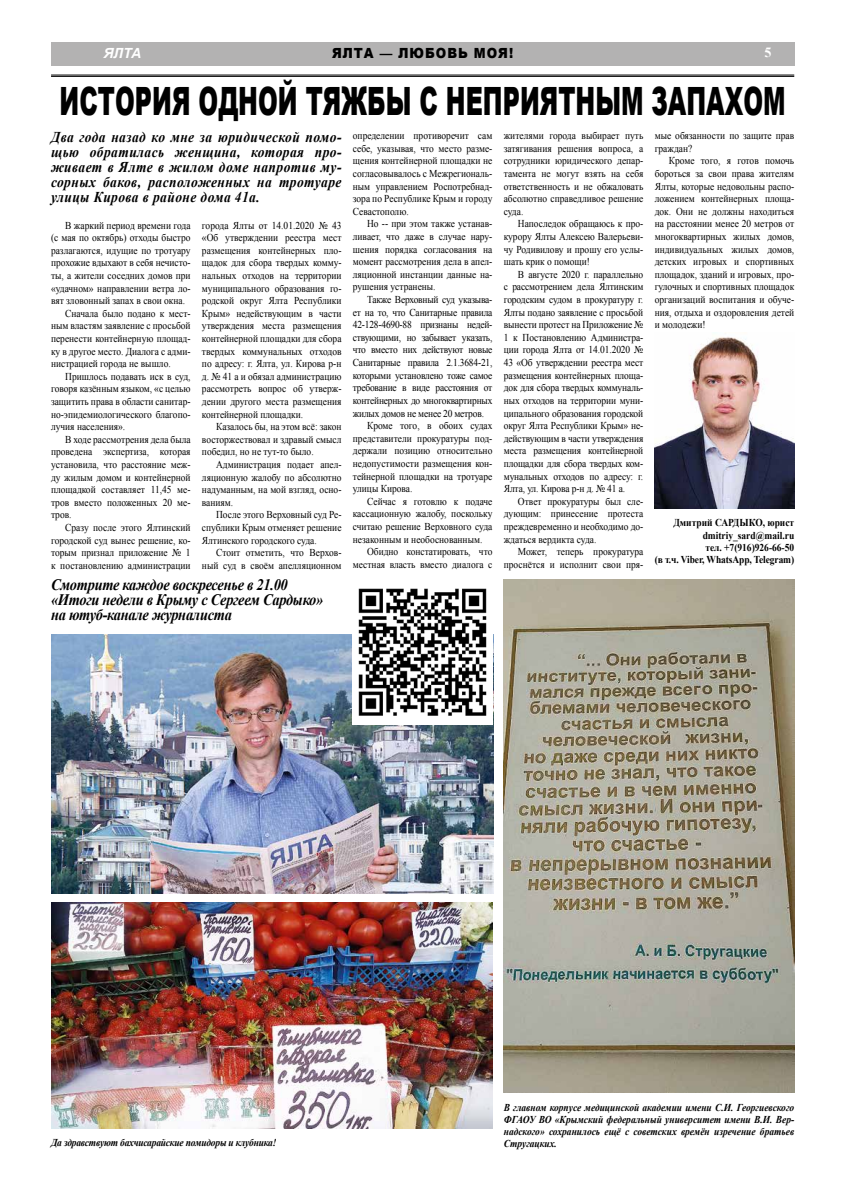
<style>
.page{position:relative;width:851px;height:1191px;background:#fff}
.page>*{position:absolute;margin:0;border:0;box-sizing:border-box;transform-origin:0 0}
.t1{font:900 39px "Arial";color:#000;scale:.61 1}
.t2{font:italic 700 16px/15px "Times New Roman";letter-spacing:-.02em;color:#000;scale:.9 1}
.t3{font:italic 700 15px/15px "Times New Roman";letter-spacing:.03em;color:#000;text-align:justify;scale:.9 1}
.t4{font:900 14px "Arial";letter-spacing:.075em;color:#000;scale:.9 1}
.t5{font:italic 700 14px "Arial";color:#fff}
.t6{font:700 14px "Times New Roman";color:#fff}
.t7{font:10.5px/12.6px "Times New Roman";color:#000;text-align:justify;scale:.9 1}
.t8{font:10.5px "Times New Roman";letter-spacing:-.02em;color:#000;scale:.9 1}
.t9{font:italic 700 10.5px/12px "Times New Roman";letter-spacing:-.015em;color:#000;text-align:justify;scale:.9 1}
.t10{font:700 10.5px/12.2px "Times New Roman";color:#000;text-align:right;scale:.9 1}
</style>
<div class="page">
<div style="left:51px;top:43px;width:743px;height:23px;background:#b3b2b2"></div>
<hr style="left:51px;top:75px;width:743px;height:1px;background:#000">
<hr style="left:51px;top:76px;width:743px;height:1px;background:#000">
<img style="left:654px;top:337px;width:139px;height:171px">
<img style="left:51px;top:635px;width:442px;height:258px">
<img style="left:353px;top:588px;width:139px;height:137px">
<img style="left:51px;top:902px;width:441px;height:226px">
<img style="left:503px;top:579px;width:291px;height:513px">
<h3 class="t5" style="left:103px;top:43px;width:39px">ЯЛТА</h3>
<h3 class="t4" style="left:332px;top:42px;width:203px">ЯЛТА — ЛЮБОВЬ МОЯ!</h3>
<h3 class="t6" style="left:764px;top:43px;width:8px">5</h3>
<h1 class="t1" style="left:60px;top:73px;width:1191px">ИСТОРИЯ ОДНОЙ ТЯЖБЫ С НЕПРИЯТНЫМ ЗАПАХОМ</h1>
<h3 class="t3" style="left:51px;top:129px;width:324px">Два года назад ко мне за юридической помо&shy;щью обратилась женщина, которая про&shy;живает в Ялте в жилом доме напротив му&shy;сорных баков, расположенных на тротуаре улицы Кирова в районе дома 41а.</h3>
<p class="t7" style="left:65px;top:219px;width:141px">В жаркий период времени года</p>
<p class="t7" style="left:51px;top:231px;width:156px">(с мая по октябрь) отходы быстро</p>
<p class="t7" style="left:51px;top:244px;width:156px">разлагаются, идущие по тротуару</p>
<p class="t7" style="left:51px;top:256px;width:156px">прохожие вдыхают в себя нечисто-</p>
<p class="t7" style="left:51px;top:269px;width:156px">ты, а жители соседних домов при</p>
<p class="t7" style="left:51px;top:282px;width:156px">«удачном» направлении ветра ло-</p>
<p class="t7" style="left:51px;top:294px;width:150px">вят зловонный запах в свои окна.</p>
<p class="t7" style="left:65px;top:307px;width:141px">Сначала было подано к мест-</p>
<p class="t7" style="left:51px;top:319px;width:156px">ным властям заявление с просьбой</p>
<p class="t7" style="left:51px;top:332px;width:156px">перенести контейнерную площад-</p>
<p class="t7" style="left:51px;top:345px;width:156px">ку в другое место. Диалога с адми-</p>
<p class="t7" style="left:51px;top:357px;width:134px">нистрацией города не вышло.</p>
<p class="t7" style="left:65px;top:370px;width:141px">Пришлось подавать иск в суд,</p>
<p class="t7" style="left:51px;top:382px;width:156px">говоря казённым языком, «с целью</p>
<p class="t7" style="left:51px;top:395px;width:156px">защитить права в области санитар-</p>
<p class="t7" style="left:51px;top:408px;width:156px">но-эпидемиологического благопо-</p>
<p class="t7" style="left:51px;top:420px;width:84px">лучия населения».</p>
<p class="t7" style="left:65px;top:433px;width:141px">В ходе рассмотрения дела была</p>
<p class="t7" style="left:51px;top:445px;width:156px">проведена экспертиза, которая</p>
<p class="t7" style="left:51px;top:458px;width:156px">установила, что расстояние меж-</p>
<p class="t7" style="left:51px;top:471px;width:156px">ду жилым домом и контейнерной</p>
<p class="t7" style="left:51px;top:483px;width:156px">площадкой составляет 11,45 ме-</p>
<p class="t7" style="left:51px;top:496px;width:156px">тров вместо положенных 20 ме-</p>
<p class="t7" style="left:51px;top:508px;width:24px">тров.</p>
<p class="t7" style="left:65px;top:521px;width:141px">Сразу после этого Ялтинский</p>
<p class="t7" style="left:51px;top:534px;width:156px">городской суд вынес решение, ко-</p>
<p class="t7" style="left:51px;top:546px;width:156px">торым признал приложение № 1</p>
<p class="t7" style="left:51px;top:559px;width:156px">к постановлению администрации</p>
<p class="t7" style="left:503px;top:129px;width:156px">жителями города выбирает путь затягивания решения вопроса, а сотрудники юридического депар&shy;тамента не могут взять на себя ответственность и не обжаловать абсолютно справедливое решение суда.</p>
<p class="t7" style="left:503px;top:217px;width:156px;text-indent:14px">Напоследок обращаюсь к про&shy;курору Ялты Алексею Валерьеви&shy;чу Родивилову и прошу его услы&shy;шать крик о помощи!</p>
<p class="t7" style="left:503px;top:268px;width:156px;text-indent:14px">В августе 2020 г. параллельно с рассмотрением дела Ялтинским городским судом в прокуратуру г.<br>Ялты подано заявление с просьбой вынести протест на Приложение № 1 к Постановлению Администра&shy;ции города Ялта от 14.01.2020 № 43 «Об утверждении реестра мест размещения контейнерных площа&shy;док для сбора твердых коммуналь&shy;ных отходов на территории муни&shy;ципального образования городской округ Ялта Республики Крым» не&shy;действующим в части утверждения места размещения контейнерной площадки для сбора твердых ком&shy;мунальных отходов по адресу: г.<br>Ялта, ул. Кирова р-н д. № 41 а.</p>
<p class="t7" style="left:503px;top:495px;width:156px;text-indent:14px">Ответ прокуратуры был сле&shy;дующим: принесение протеста преждевременно и необходимо до&shy;ждаться вердикта суда.</p>
<p class="t7" style="left:503px;top:545px;width:156px;text-align:right">Может, теперь прокуратура проснётся и исполнит свои пря-</p>
<p class="t7" style="left:654px;top:129px;width:156px">мые обязанности по защите прав граждан?</p>
<p class="t7" style="left:654px;top:154px;width:156px;text-indent:14px">Кроме того, я готов помочь бороться за свои права жителям Ялты, которые недовольны распо&shy;ложением контейнерных площа&shy;док. Они не должны находиться на расстоянии менее 20 метров от многоквартирных жилых домов, индивидуальных жилых домов, детских игровых и спортивных площадок, зданий и игровых, про&shy;гулочных и спортивных площадок организаций воспитания и обуче&shy;ния, отдыха и оздоровления детей и молодежи!</p>
<p class="t7" style="left:353px;top:129px;width:156px">определении противоречит сам себе, указывая, что место разме&shy;щения контейнерной площадки не согласовывалось с Межрегиональ&shy;ным управлением Роспотребнад&shy;зора по Республике Крым и городу Севастополю.</p>
<p class="t7" style="left:353px;top:217px;width:156px;text-indent:14px">Но -- при этом также устанав&shy;ливает, что даже в случае нару&shy;шения порядка согласования на момент рассмотрения дела в апел&shy;ляционной инстанции данные на&shy;рушения устранены.</p>
<p class="t8" style="left:367px;top:292px;width:141px">Также Верховный суд указыва-</p>
<p class="t8" style="left:353px;top:305px;width:156px">ет на то, что Санитарные правила</p>
<p class="t8" style="left:353px;top:318px;width:156px">42-128-4690-88 признаны недей-</p>
<p class="t8" style="left:353px;top:330px;width:156px">ствующими, но забывает указать,</p>
<p class="t8" style="left:353px;top:343px;width:156px">что вместо них действуют новые</p>
<p class="t8" style="left:353px;top:355px;width:156px">Санитарные правила 2.1.3684-21,</p>
<p class="t8" style="left:353px;top:368px;width:156px">которыми установлено тоже самое</p>
<p class="t8" style="left:353px;top:381px;width:156px">требование в виде расстояния от</p>
<p class="t8" style="left:353px;top:393px;width:156px">контейнерных до многоквартирных</p>
<p class="t8" style="left:353px;top:406px;width:147px">жилых домов не менее 20 метров.</p>
<p class="t7" style="left:367px;top:419px;width:141px">Кроме того, в обоих судах</p>
<p class="t7" style="left:353px;top:432px;width:156px">представители прокуратуры под-</p>
<p class="t7" style="left:353px;top:444px;width:156px">держали позицию относительно</p>
<p class="t7" style="left:353px;top:457px;width:156px">недопустимости размещения кон-</p>
<p class="t7" style="left:353px;top:469px;width:156px">тейнерной площадки на тротуаре</p>
<p class="t7" style="left:353px;top:482px;width:68px">улицы Кирова.</p>
<p class="t7" style="left:367px;top:495px;width:141px">Сейчас я готовлю к подаче</p>
<p class="t7" style="left:353px;top:507px;width:156px">кассационную жалобу, поскольку</p>
<p class="t7" style="left:353px;top:520px;width:156px">считаю решение Верховного суда</p>
<p class="t7" style="left:353px;top:532px;width:145px">незаконным и необоснованным.</p>
<p class="t7" style="left:367px;top:545px;width:141px">Обидно констатировать, что</p>
<p class="t7" style="left:353px;top:558px;width:156px">местная власть вместо диалога с</p>
<p class="t7" style="left:202px;top:219px;width:156px">города Ялты от 14.01.2020 № 43 «Об утверждении реестра мест размещения контейнерных пло&shy;щадок для сбора твердых комму&shy;нальных отходов на территории муниципального образования го&shy;родской округ Ялта Республики Крым» недействующим в части утверждения места размещения контейнерной площадки для сбора твердых коммунальных отходов по адресу: г. Ялта, ул. Кирова р-н д. № 41 а и обязал администрацию рассмотреть вопрос об утверж&shy;дении другого места размещения контейнерной площадки.</p>
<p class="t7" style="left:202px;top:420px;width:156px;text-indent:14px">Казалось бы, на этом всё: закон восторжествовал и здравый смысл победил, но не тут-то было.</p>
<p class="t7" style="left:202px;top:458px;width:156px;text-indent:14px">Администрация подает апел&shy;ляционную жалобу по абсолютно надуманным, на мой взгляд, осно&shy;ваниям.</p>
<p class="t7" style="left:202px;top:508px;width:156px;text-indent:14px">После этого Верховный суд Ре&shy;спублики Крым отменяет решение Ялтинского городского суда.</p>
<p class="t7" style="left:202px;top:546px;width:156px;text-align:right">Стоит отметить, что Верхов&shy;ный суд в своём апелляционном</p>
<p class="t10" style="left:654px;top:516px;width:156px">Дмитрий САРДЫКО, юрист dmitriy_sard@mail.ru<br>тел. +7(916)926-66-50<br>(в т.ч. Viber, WhatsApp, Telegram)</p>
<h2 class="t2" style="left:51px;top:576px;width:304px">Смотрите каждое воскресенье в 21.00 «Итоги недели в Крыму с Сергеем Сардыко» на ютуб-канале журналиста</h2>
<p class="t9" style="left:51px;top:1136px;width:252px">Да здравствуют бахчисарайские помидоры и клубника!</p>
<p class="t9" style="left:503px;top:1101px;width:324px">В главном корпусе медицинской академии имени С.И. Георгиевского ФГАОУ ВО «Крымский федеральный университет имени В.И. Вер&shy;надского» сохранилось ещё с советских времён изречение братьев Стругацких.</p>
</div>
